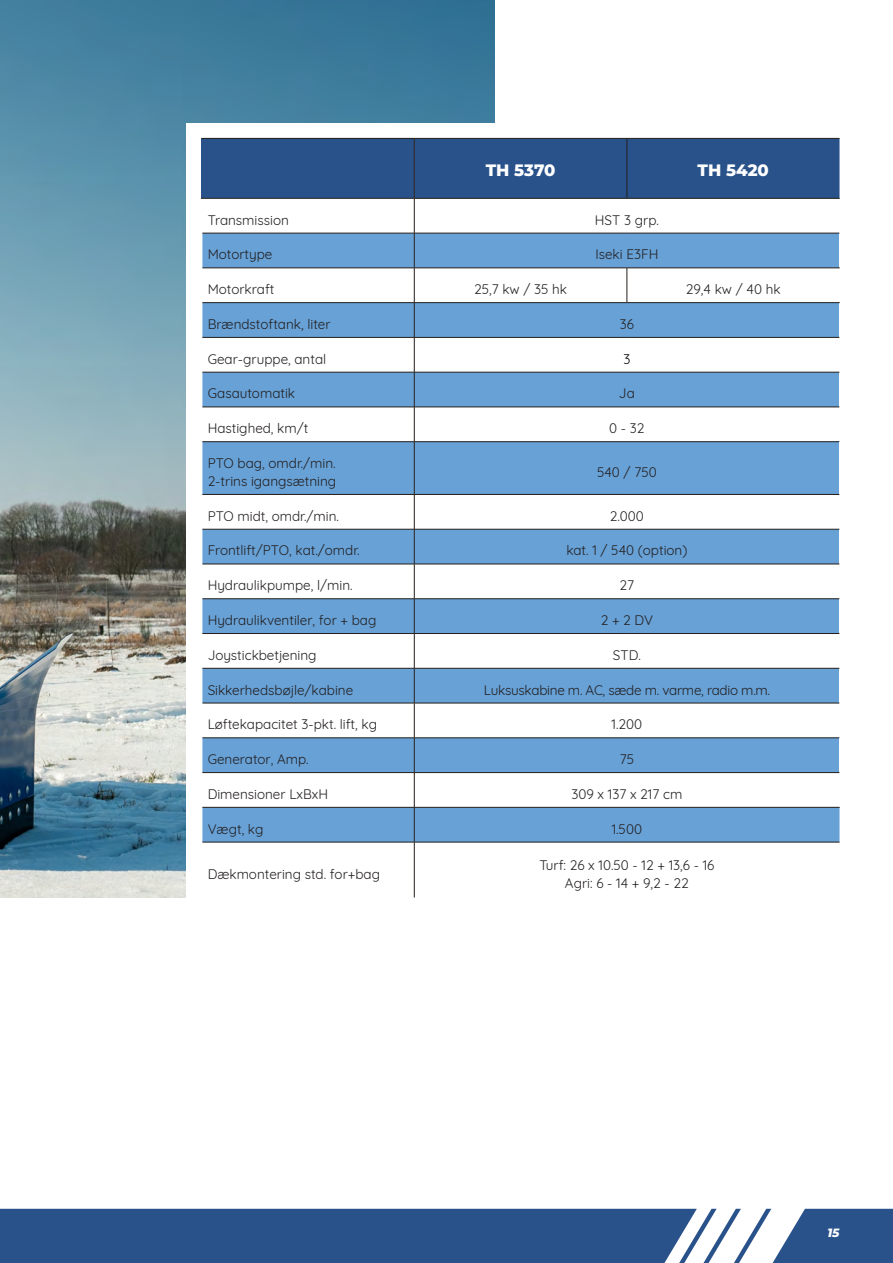
<style>
.page{position:relative;width:893px;height:1263px;background:#fff}
.page>*{position:absolute;margin:0;border:0;box-sizing:border-box;transform-origin:0 0}
.t1{font:800 16.5px "Montserrat";color:#fff}
.t2{font:13.5px/18px "Quicksand";color:#231f20}
.t3{font:13.5px "Quicksand";letter-spacing:-.02em;color:#231f20}
.t4{font:13.5px "Quicksand";color:#000}
.t5{font:italic 800 12px "Montserrat";color:#fff}
</style>
<div class="page">
<img style="left:0;top:0;width:494px;height:897px">
<svg style="left:0;top:1209px;width:893px;height:54px;background:#3f6396"></svg>
<div style="left:187px;top:123px;width:706px;height:987px;background:#fff"></div>
<div style="left:202px;top:138px;width:212px;height:60px;background:#29528a"></div>
<div style="left:415px;top:139px;width:424px;height:59px;background:#29528a"></div>
<svg style="left:202px;top:234px;width:212px;height:608px;fill:#67a1d6"></svg>
<svg style="left:415px;top:234px;width:424px;height:608px;fill:#67a1d6"></svg>
<hr style="left:414px;top:842px;width:1px;height:55px;background:#241e1b">
<hr style="left:202px;top:138px;width:212px;height:1px;background:#241e1b">
<hr style="left:414px;top:138px;width:213px;height:1px;background:#241e1b">
<hr style="left:627px;top:138px;width:212px;height:1px;background:#241e1b">
<hr style="left:201px;top:198px;width:213px;height:1px;background:#241e1b">
<hr style="left:414px;top:198px;width:213px;height:1px;background:#241e1b">
<hr style="left:414px;top:199px;width:1px;height:34px;background:#241e1b">
<hr style="left:627px;top:198px;width:213px;height:1px;background:#241e1b">
<hr style="left:414px;top:233px;width:213px;height:1px;background:#241e1b">
<hr style="left:414px;top:233px;width:1px;height:35px;background:#241e1b">
<hr style="left:627px;top:233px;width:212px;height:1px;background:#241e1b">
<hr style="left:414px;top:268px;width:213px;height:1px;background:#241e1b">
<hr style="left:414px;top:268px;width:1px;height:34px;background:#241e1b">
<hr style="left:627px;top:268px;width:213px;height:1px;background:#241e1b">
<hr style="left:627px;top:268px;width:1px;height:34px;background:#241e1b">
<hr style="left:414px;top:302px;width:213px;height:1px;background:#241e1b">
<hr style="left:414px;top:303px;width:1px;height:34px;background:#241e1b">
<hr style="left:627px;top:302px;width:213px;height:1px;background:#241e1b">
<hr style="left:414px;top:337px;width:213px;height:1px;background:#241e1b">
<hr style="left:414px;top:338px;width:1px;height:34px;background:#241e1b">
<hr style="left:627px;top:337px;width:212px;height:1px;background:#241e1b">
<hr style="left:414px;top:372px;width:213px;height:1px;background:#241e1b">
<hr style="left:414px;top:372px;width:1px;height:35px;background:#241e1b">
<hr style="left:627px;top:372px;width:212px;height:1px;background:#241e1b">
<hr style="left:414px;top:407px;width:213px;height:1px;background:#241e1b">
<hr style="left:414px;top:407px;width:1px;height:34px;background:#241e1b">
<hr style="left:627px;top:407px;width:212px;height:1px;background:#241e1b">
<hr style="left:414px;top:441px;width:213px;height:1px;background:#241e1b">
<hr style="left:414px;top:442px;width:1px;height:52px;background:#241e1b">
<hr style="left:627px;top:441px;width:212px;height:1px;background:#241e1b">
<hr style="left:414px;top:494px;width:213px;height:1px;background:#241e1b">
<hr style="left:414px;top:495px;width:1px;height:34px;background:#241e1b">
<hr style="left:627px;top:494px;width:212px;height:1px;background:#241e1b">
<hr style="left:414px;top:529px;width:213px;height:1px;background:#241e1b">
<hr style="left:414px;top:529px;width:1px;height:35px;background:#241e1b">
<hr style="left:627px;top:529px;width:212px;height:1px;background:#241e1b">
<hr style="left:414px;top:564px;width:213px;height:1px;background:#241e1b">
<hr style="left:414px;top:564px;width:1px;height:34px;background:#241e1b">
<hr style="left:627px;top:564px;width:212px;height:1px;background:#241e1b">
<hr style="left:414px;top:598px;width:213px;height:1px;background:#241e1b">
<hr style="left:414px;top:599px;width:1px;height:34px;background:#241e1b">
<hr style="left:627px;top:598px;width:212px;height:1px;background:#241e1b">
<hr style="left:414px;top:633px;width:213px;height:1px;background:#241e1b">
<hr style="left:414px;top:634px;width:1px;height:34px;background:#241e1b">
<hr style="left:627px;top:633px;width:212px;height:1px;background:#241e1b">
<hr style="left:202px;top:668px;width:212px;height:1px;background:#241e1b">
<hr style="left:414px;top:668px;width:213px;height:1px;background:#241e1b">
<hr style="left:414px;top:668px;width:1px;height:35px;background:#241e1b">
<hr style="left:627px;top:668px;width:212px;height:1px;background:#241e1b">
<hr style="left:414px;top:703px;width:213px;height:1px;background:#241e1b">
<hr style="left:414px;top:703px;width:1px;height:35px;background:#241e1b">
<hr style="left:627px;top:703px;width:212px;height:1px;background:#241e1b">
<hr style="left:414px;top:737px;width:213px;height:1px;background:#241e1b">
<hr style="left:414px;top:738px;width:1px;height:34px;background:#241e1b">
<hr style="left:627px;top:737px;width:212px;height:1px;background:#241e1b">
<hr style="left:414px;top:772px;width:213px;height:1px;background:#241e1b">
<hr style="left:414px;top:773px;width:1px;height:34px;background:#241e1b">
<hr style="left:627px;top:772px;width:212px;height:1px;background:#241e1b">
<hr style="left:414px;top:807px;width:213px;height:1px;background:#241e1b">
<hr style="left:414px;top:807px;width:1px;height:35px;background:#241e1b">
<hr style="left:627px;top:807px;width:213px;height:1px;background:#241e1b">
<hr style="left:414px;top:842px;width:213px;height:1px;background:#241e1b">
<hr style="left:627px;top:842px;width:212px;height:1px;background:#241e1b">
<hr style="left:414px;top:139px;width:1px;height:59px;background:#241e1b">
<hr style="left:627px;top:139px;width:1px;height:59px;background:#241e1b">
<hr style="left:202px;top:233px;width:212px;height:1px;background:#241e1b">
<hr style="left:202px;top:268px;width:212px;height:1px;background:#241e1b">
<hr style="left:202px;top:302px;width:212px;height:1px;background:#241e1b">
<hr style="left:202px;top:337px;width:212px;height:1px;background:#241e1b">
<hr style="left:202px;top:372px;width:212px;height:1px;background:#241e1b">
<hr style="left:202px;top:407px;width:212px;height:1px;background:#241e1b">
<hr style="left:202px;top:441px;width:212px;height:1px;background:#241e1b">
<hr style="left:202px;top:494px;width:212px;height:1px;background:#241e1b">
<hr style="left:202px;top:529px;width:212px;height:1px;background:#241e1b">
<hr style="left:202px;top:564px;width:212px;height:1px;background:#241e1b">
<hr style="left:202px;top:598px;width:212px;height:1px;background:#241e1b">
<hr style="left:202px;top:633px;width:212px;height:1px;background:#241e1b">
<hr style="left:202px;top:703px;width:212px;height:1px;background:#241e1b">
<hr style="left:202px;top:737px;width:212px;height:1px;background:#241e1b">
<hr style="left:202px;top:772px;width:212px;height:1px;background:#241e1b">
<hr style="left:202px;top:807px;width:212px;height:1px;background:#241e1b">
<hr style="left:202px;top:842px;width:212px;height:1px;background:#241e1b">
<p class="t1" style="left:486px;top:158px;width:71px">TH 5370</p>
<p class="t1" style="left:698px;top:158px;width:73px">TH 5420</p>
<p class="t2" style="left:208px;top:209px;width:83px">Transmission</p>
<p class="t2" style="left:595px;top:209px;width:65px">HST 3 grp.</p>
<p class="t2" style="left:208px;top:244px;width:66px">Motortype</p>
<p class="t2" style="left:595px;top:244px;width:65px">Iseki E3FH</p>
<p class="t2" style="left:208px;top:279px;width:68px">Motorkraft</p>
<p class="t2" style="left:474px;top:279px;width:95px">25,7 kw / 35 hk</p>
<p class="t2" style="left:686px;top:279px;width:96px">29,4 kw / 40 hk</p>
<p class="t2" style="left:208px;top:314px;width:124px">Brændstoftank, liter</p>
<p class="t2" style="left:620px;top:314px;width:16px">36</p>
<p class="t2" style="left:208px;top:348px;width:120px">Gear-gruppe, antal</p>
<p class="t4" style="left:623px;top:348px;width:9px">3</p>
<p class="t2" style="left:208px;top:383px;width:89px">Gasautomatik</p>
<p class="t2" style="left:619px;top:383px;width:17px">Ja</p>
<p class="t2" style="left:208px;top:418px;width:102px">Hastighed, km/t</p>
<p class="t2" style="left:609px;top:418px;width:37px">0 - 32</p>
<p class="t2" style="left:208px;top:453px;width:130px">PTO bag, omdr./min.<br>2-trins igangsætning</p>
<p class="t2" style="left:597px;top:462px;width:61px">540 / 750</p>
<p class="t2" style="left:208px;top:505px;width:133px">PTO midt, omdr./min.</p>
<p class="t2" style="left:610px;top:505px;width:36px">2.000</p>
<p class="t2" style="left:208px;top:540px;width:153px">Frontlift/PTO, kat./omdr.</p>
<p class="t2" style="left:566px;top:540px;width:123px">kat. 1 / 540 (option)</p>
<p class="t2" style="left:208px;top:575px;width:147px">Hydraulikpumpe, l/min.</p>
<p class="t2" style="left:620px;top:575px;width:16px">27</p>
<p class="t2" style="left:208px;top:610px;width:170px">Hydraulikventiler, for + bag</p>
<p class="t2" style="left:601px;top:610px;width:54px">2 + 2 DV</p>
<p class="t2" style="left:208px;top:645px;width:111px">Joystickbetjening</p>
<p class="t2" style="left:613px;top:645px;width:29px">STD.</p>
<p class="t2" style="left:208px;top:679px;width:147px">Sikkerhedsbøjle/kabine</p>
<p class="t3" style="left:484px;top:679px;width:288px">Luksuskabine m. AC, sæde m. varme, radio m.m.</p>
<p class="t2" style="left:208px;top:714px;width:171px">Løftekapacitet 3-pkt. lift, kg</p>
<p class="t2" style="left:612px;top:714px;width:32px">1.200</p>
<p class="t2" style="left:208px;top:749px;width:103px">Generator, Amp.</p>
<p class="t2" style="left:620px;top:749px;width:16px">75</p>
<p class="t2" style="left:208px;top:784px;width:122px">Dimensioner LxBxH</p>
<p class="t2" style="left:571px;top:784px;width:112px">309 x 137 x 217 cm</p>
<p class="t2" style="left:208px;top:818px;width:57px">Vægt, kg</p>
<p class="t2" style="left:612px;top:818px;width:32px">1.500</p>
<p class="t2" style="left:208px;top:863px;width:174px">Dækmontering std. for+bag</p>
<p class="t2" style="left:539px;top:854px;width:177px;text-align:center">Turf: 26 x 10.50 - 12 + 13,6 - 16<br>Agri: 6 - 14 + 9,2 - 22</p>
<p class="t5" style="left:827px;top:1223px;width:14px">15</p>
</div>
